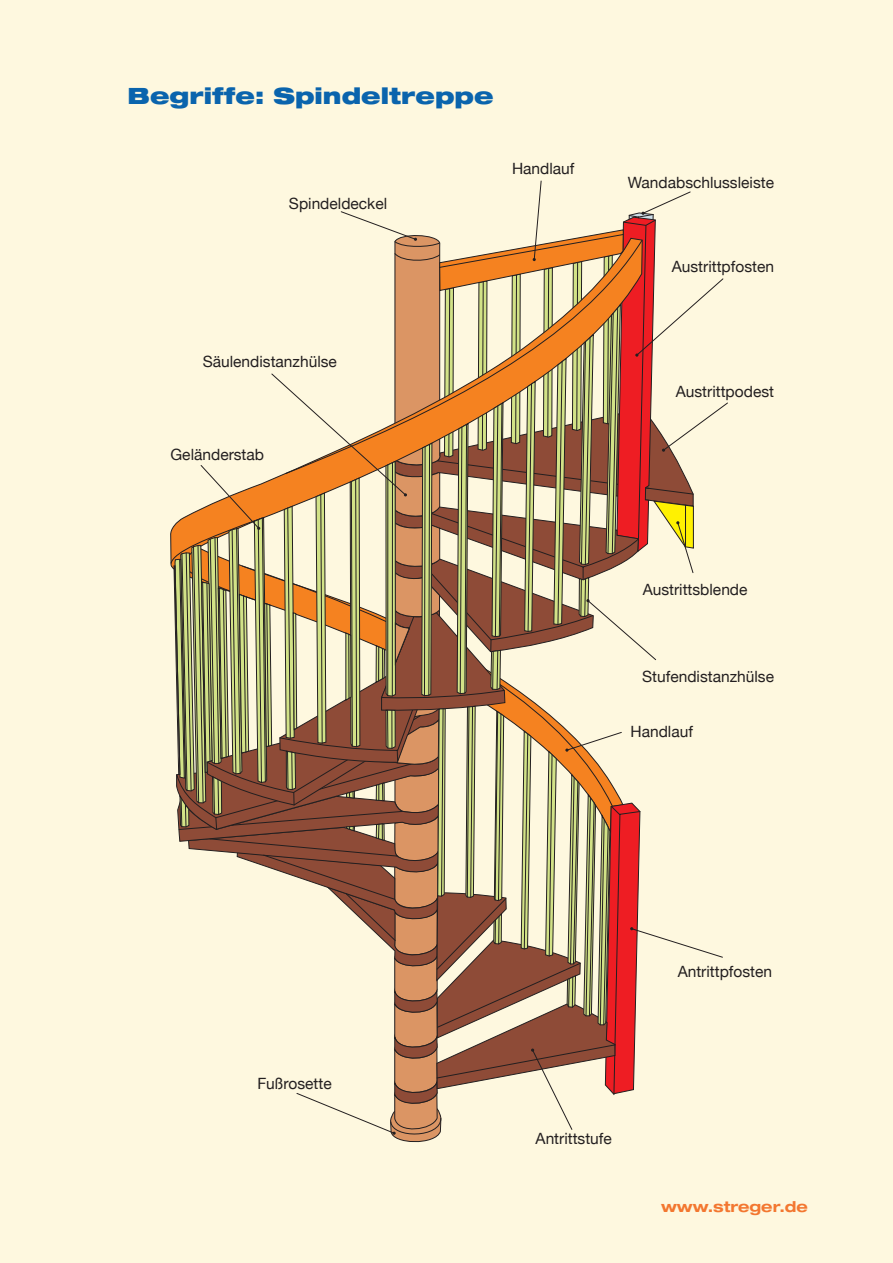
<style>
.page{position:relative;width:893px;height:1263px;background:#fef8df}
.page>*{position:absolute;margin:0;border:0;box-sizing:border-box;transform-origin:0 0}
.t1{font:900 expanded 22.5px "Helvetica Neue";color:#0a64ad}
.t2{font:15.6px "Helvetica Neue";color:#231f20}
.t3{font:700 expanded 15px "Helvetica Neue";color:#f37730}
</style>
<div class="page">
<svg style="left:174px;top:180px;width:549px;height:963px"></svg>
<h1 class="t1" style="left:128px;top:81px;width:368px">Begriffe: Spindeltreppe</h1>
<p class="t2" style="left:289px;top:192px;width:100px">Spindeldeckel</p>
<p class="t2" style="left:512px;top:157px;width:64px">Handlauf</p>
<p class="t2" style="left:203px;top:350px;width:136px">Säulendistanzhülse</p>
<p class="t2" style="left:171px;top:443px;width:95px">Geländerstab</p>
<p class="t2" style="left:628px;top:171px;width:148px">Wandabschlussleiste</p>
<p class="t2" style="left:672px;top:255px;width:104px">Austrittpfosten</p>
<p class="t2" style="left:676px;top:380px;width:100px">Austrittpodest</p>
<p class="t2" style="left:643px;top:578px;width:106px">Austrittsblende</p>
<p class="t2" style="left:642px;top:665px;width:133px">Stufendistanzhülse</p>
<p class="t2" style="left:630px;top:720px;width:64px">Handlauf</p>
<p class="t2" style="left:257px;top:1072px;width:76px">Fußrosette</p>
<p class="t2" style="left:678px;top:960px;width:96px">Antrittpfosten</p>
<p class="t2" style="left:536px;top:1127px;width:78px">Antrittstufe</p>
<p class="t3" style="left:661px;top:1197px;width:148px">www.streger.de</p>
</div>
